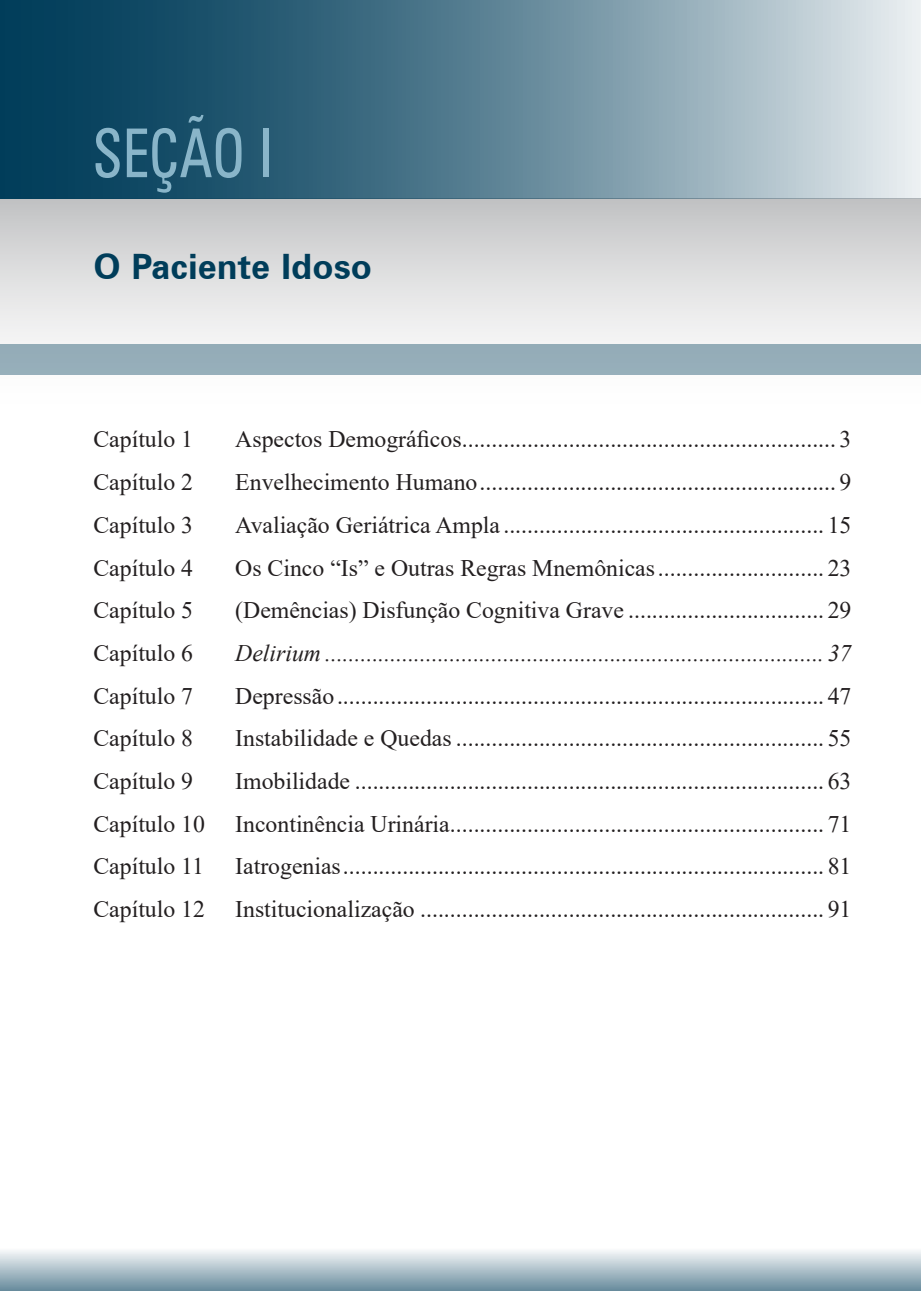
<style>
.page{position:relative;width:921px;height:1291px;background:#fff}
.page>*{position:absolute;margin:0;border:0;box-sizing:border-box;transform-origin:0 0}
.t1{font:condensed 67.5px "Zurich BT";color:#89b5c9;scale:.83 1}
.t2{font:700 35px "Zurich BT";color:#003d5a}
.t3{font:23.75px "Times New Roman";color:#231f20}
.t4{font:italic 23.75px "Times New Roman";color:#231f20}
</style>
<div class="page">
<svg style="left:0;top:198px;width:920px;height:146px"></svg>
<svg style="left:0;top:0;width:920px;height:198px;background:#5e8496"></svg>
<div style="left:0;top:344px;width:920px;height:31px;background:#95adb9"></div>
<div style="left:0;top:1248px;width:920px;height:43px;background:linear-gradient(to bottom,#fcfcfc,#668a9c)"></div>
<svg style="left:0;top:1285px;width:3px;height:6px"></svg>
<h1 class="t1" style="left:93px;top:112px;width:217px">SEÇÃO I</h1>
<h2 class="t2" style="left:93px;top:246px;width:280px">O Paciente Idoso</h2>
<p class="t3" style="left:93px;top:423px;width:101px">Capítulo 1</p>
<p class="t3" style="left:235px;top:423px;width:617px">Aspectos Demográficos............................................................... 3</p>
<p class="t3" style="left:93px;top:465px;width:101px">Capítulo 2</p>
<p class="t3" style="left:235px;top:465px;width:617px">Envelhecimento Humano............................................................ 9</p>
<p class="t3" style="left:93px;top:508px;width:101px">Capítulo 3</p>
<p class="t3" style="left:235px;top:508px;width:617px">Avaliação Geriátrica Ampla ...................................................... 15</p>
<p class="t3" style="left:93px;top:551px;width:101px">Capítulo 4</p>
<p class="t3" style="left:235px;top:551px;width:617px">Os Cinco “Is” e Outras Regras Mnemônicas............................ 23</p>
<p class="t3" style="left:93px;top:593px;width:101px">Capítulo 5</p>
<p class="t3" style="left:235px;top:593px;width:617px">(Demências) Disfunção Cognitiva Grave ................................. 29</p>
<p class="t3" style="left:93px;top:636px;width:101px">Capítulo 6</p>
<p class="t4" style="left:235px;top:637px;width:617px">Delirium .................................................................................... 37</p>
<p class="t3" style="left:93px;top:679px;width:101px">Capítulo 7</p>
<p class="t3" style="left:235px;top:679px;width:617px">Depressão.................................................................................. 47</p>
<p class="t3" style="left:93px;top:722px;width:101px">Capítulo 8</p>
<p class="t3" style="left:235px;top:722px;width:617px">Instabilidade e Quedas .............................................................. 55</p>
<p class="t3" style="left:93px;top:764px;width:101px">Capítulo 9</p>
<p class="t3" style="left:235px;top:764px;width:617px">Imobilidade ............................................................................... 63</p>
<p class="t3" style="left:93px;top:807px;width:113px">Capítulo 10</p>
<p class="t3" style="left:235px;top:807px;width:617px">Incontinência Urinária............................................................... 71</p>
<p class="t3" style="left:93px;top:850px;width:112px">Capítulo 11</p>
<p class="t3" style="left:235px;top:850px;width:617px">Iatrogenias................................................................................. 81</p>
<p class="t3" style="left:93px;top:892px;width:113px">Capítulo 12</p>
<p class="t3" style="left:235px;top:892px;width:617px">Institucionalização .................................................................... 91</p>
</div>
